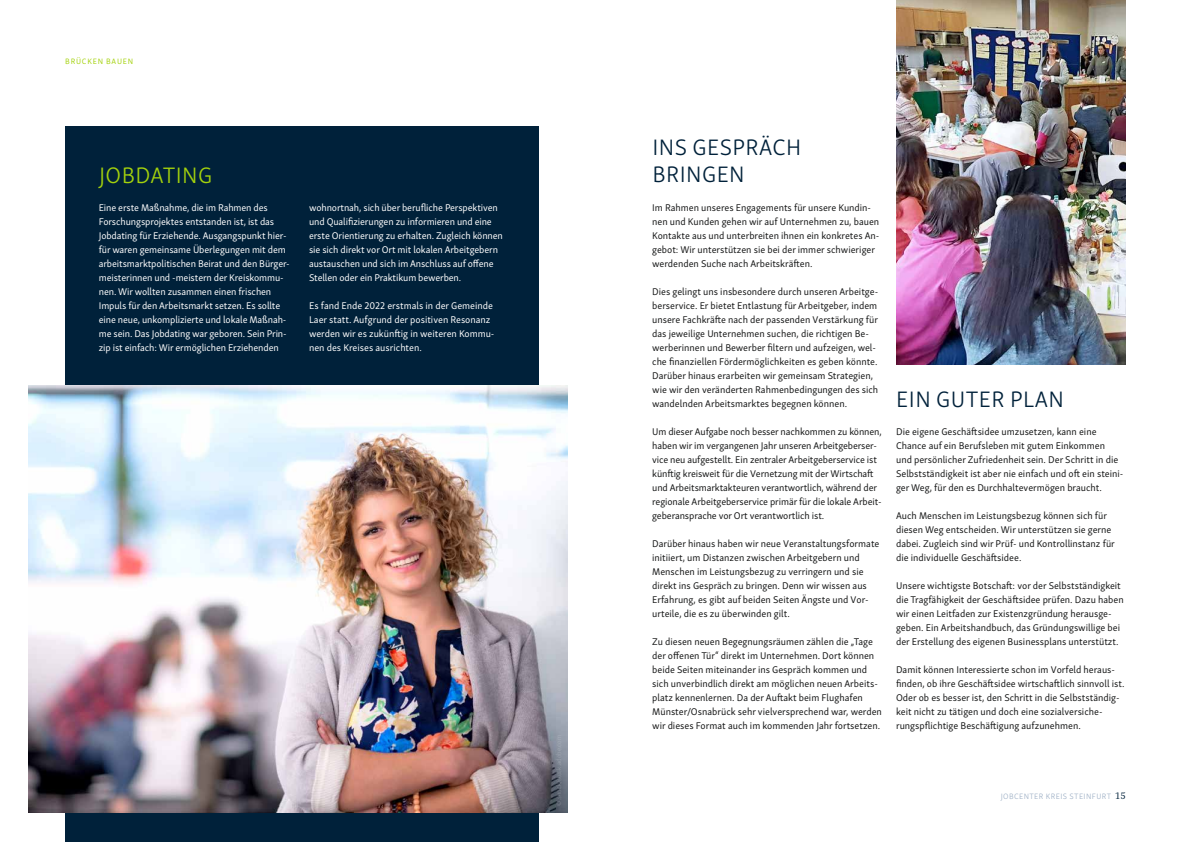
<style>
.page{position:relative;width:1191px;height:842px;background:#fff}
.page>*{position:absolute;margin:0;border:0;box-sizing:border-box;transform-origin:0 0}
.t1{font:300 23px/27.6px "Skolar Sans Latn";letter-spacing:.02em;color:#00213a}
.t2{font:300 23px "Skolar Sans Latn";letter-spacing:.02em;color:#a4d20c}
.t3{font:10px/14px "Skolar Sans Latn";color:#151616}
.t4{font:10px/14px "Skolar Sans Latn";letter-spacing:-.01em;color:#fff}
.t5{font:300 8px "Skolar Sans Latn";letter-spacing:.05em;color:#9dafc5}
.t6{font:8px "Skolar Sans Latn";color:#a4d20c}
.s1{font-family:"Bagatela";font-weight:400;font-size:10px;color:#00213a}
</style>
<div class="page">
<div style="left:65px;top:127px;width:474px;height:715px;background:#00213a"></div>
<img style="left:28px;top:386px;width:539px;height:427px">
<img style="left:896px;top:0;width:229px;height:365px">
<p class="t6" style="left:65px;top:55px;width:12px">Brücke</p>
<p class="t6" style="left:98px;top:55px;width:37px">n baue n</p>
<h1 class="t2" style="left:99px;top:158px;width:115px">JOBDATING</h1>
<p class="t4" style="left:99px;top:199px;width:193px">Eine erste Maßnahme, die im Rahmen des Forschungsprojektes entstanden ist, ist das Jobdating für Erziehende. Ausgangspunkt hier&shy;für waren gemeinsame Überlegungen mit dem arbeitsmarktpolitischen Beirat und den Bürger&shy;meisterinnen und -meistern der Kreiskommu&shy;nen. Wir wollten zusammen einen frischen Impuls für den Arbeitsmarkt setzen. Es sollte eine neue, unkomplizierte und lokale Maßnah&shy;me sein. Das Jobdating war geboren. Sein Prin&shy;zip ist einfach: Wir ermöglichen Erziehenden</p>
<p class="t4" style="left:309px;top:199px;width:195px">wohnortnah, sich über berufliche Perspektiven und Qualifizierungen zu informieren und eine erste Orientierung zu erhalten. Zugleich können sie sich direkt vor Ort mit lokalen Arbeitgebern austauschen und sich im Anschluss auf offene Stellen oder ein Praktikum bewerben.</p>
<p class="t4" style="left:309px;top:297px;width:187px">Es fand Ende 2022 erstmals in der Gemeinde Laer statt. Aufgrund der positiven Resonanz werden wir es zukünftig in weiteren Kommu&shy;nen des Kreises ausrichten.</p>
<h1 class="t1" style="left:652px;top:131px;width:150px">INS GESPRÄCH<br>BRINGEN</h1>
<p class="t3" style="left:652px;top:199px;width:229px">Im Rahmen unseres Engagements für unsere Kundin&shy;nen und Kunden gehen wir auf Unternehmen zu, bauen Kontakte aus und unterbreiten ihnen ein konkretes An&shy;gebot: Wir unterstützen sie bei der immer schwieriger werdenden Suche nach Arbeitskräften.</p>
<p class="t3" style="left:652px;top:283px;width:227px">Dies gelingt uns insbesondere durch unseren Arbeitge&shy;berservice. Er bietet Entlastung für Arbeitgeber, indem unsere Fachkräfte nach der passenden Verstärkung für das jeweilige Unternehmen suchen, die richtigen Be&shy;werberinnen und Bewerber filtern und aufzeigen, wel&shy;che finanziellen Fördermöglichkeiten es geben könnte.<br>Darüber hinaus erarbeiten wir gemeinsam Strategien, wie wir den veränderten Rahmenbedingungen des sich wandelnden Arbeitsmarktes begegnen können.</p>
<p class="t3" style="left:652px;top:423px;width:231px">Um dieser Aufgabe noch besser nachkommen zu können, haben wir im vergangenen Jahr unseren Arbeitgeberser&shy;vice neu aufgestellt. Ein zentraler Arbeitgeberservice ist künftig kreisweit für die Vernetzung mit der Wirtschaft und Arbeitsmarktakteuren verantwortlich, während der regionale Arbeitgeberservice primär für die lokale Arbeit&shy;geberansprache vor Ort verantwortlich ist.</p>
<p class="t3" style="left:652px;top:535px;width:229px">Darüber hinaus haben wir neue Veranstaltungsformate initiiert, um Distanzen zwischen Arbeitgebern und Menschen im Leistungsbezug zu verringern und sie direkt ins Gespräch zu bringen. Denn wir wissen aus Erfahrung, es gibt auf beiden Seiten Ängste und Vor&shy;urteile, die es zu überwinden gilt.</p>
<p class="t3" style="left:652px;top:633px;width:231px">Zu diesen neuen Begegnungsräumen zählen die „Tage der offenen Tür“ direkt im Unternehmen. Dort können beide Seiten miteinander ins Gespräch kommen und sich unverbindlich direkt am möglichen neuen Arbeits&shy;platz kennenlernen. Da der Auftakt beim Flughafen Münster/Osnabrück sehr vielversprechend war, werden wir dieses Format auch im kommenden Jahr fortsetzen.</p>
<h1 class="t1" style="left:896px;top:383px;width:169px">EIN GUTER PLAN</h1>
<p class="t3" style="left:896px;top:423px;width:229px">Die eigene Geschäftsidee umzusetzen, kann eine Chance auf ein Berufsleben mit gutem Einkommen<br>und persönlicher Zufriedenheit sein. Der Schritt in die Selbstständigkeit ist aber nie einfach und oft ein steini&shy;ger Weg, für den es Durchhaltevermögen braucht.</p>
<p class="t3" style="left:896px;top:507px;width:220px">Auch Menschen im Leistungsbezug können sich für diesen Weg entscheiden. Wir unterstützen sie gerne dabei. Zugleich sind wir Prüf- und Kontrollinstanz für die individuelle Geschäftsidee.</p>
<p class="t3" style="left:896px;top:577px;width:229px">Unsere wichtigste Botschaft: vor der Selbstständigkeit die Tragfähigkeit der Geschäftsidee prüfen. Dazu haben wir einen Leitfaden zur Existenzgründung herausge&shy;geben. Ein Arbeitshandbuch, das Gründungswillige bei der Erstellung des eigenen Businessplans unterstützt.</p>
<p class="t3" style="left:896px;top:661px;width:230px">Damit können Interessierte schon im Vorfeld heraus&shy;finden, ob ihre Geschäftsidee wirtschaftlich sinnvoll ist.<br>Oder ob es besser ist, den Schritt in die Selbstständig&shy;keit nicht zu tätigen und doch eine sozialversiche&shy;rungspflichtige Beschäftigung aufzunehmen.</p>
<p class="t5" style="left:1000px;top:790px;width:127px">JOBCENTER KREIS STEINFURT <span class="s1">15</span></p>
</div>
